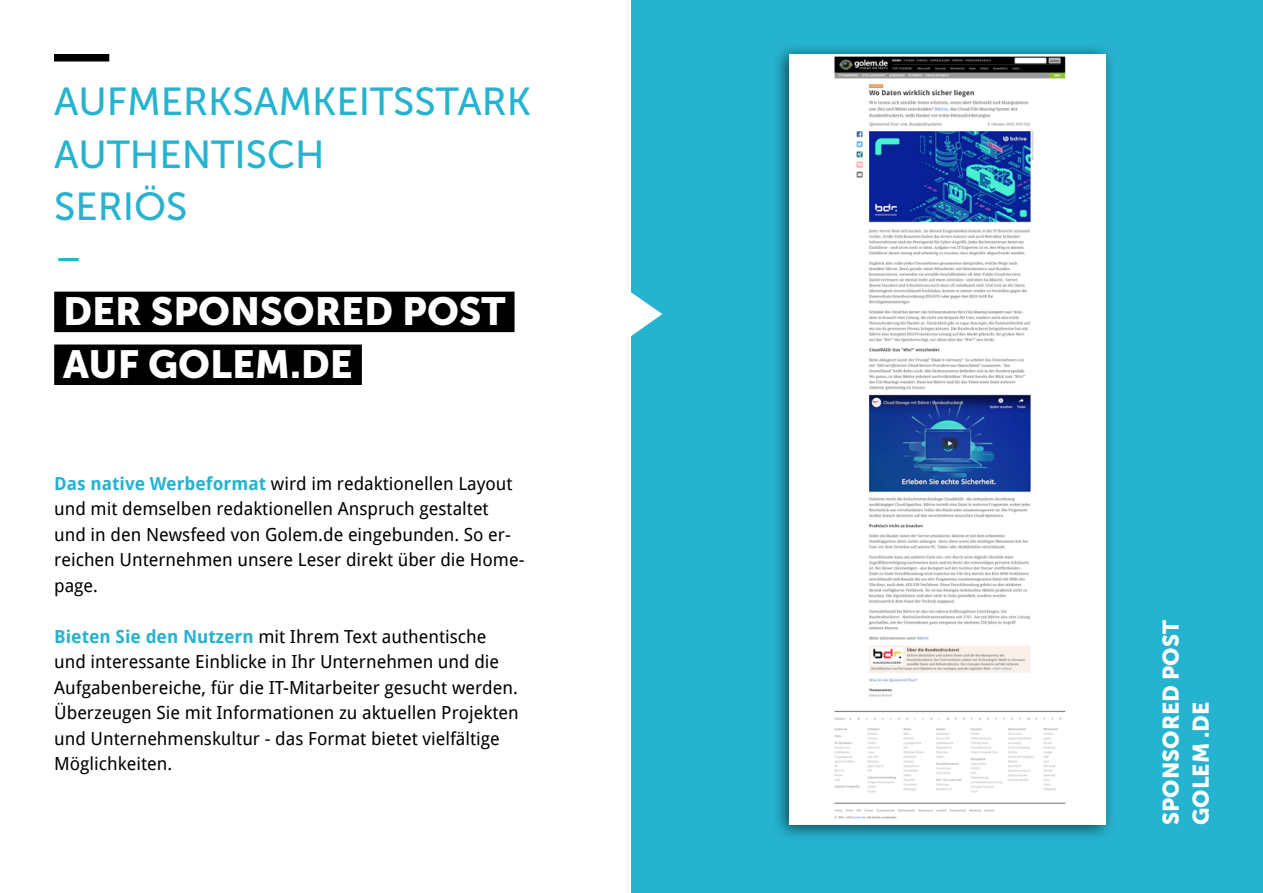
<style>
.page{position:relative;width:1263px;height:893px;background:#fff}
.page>*{position:absolute;margin:0;border:0;box-sizing:border-box;transform-origin:0 0}
.t1{font:39px/52.5px "Museo Sans 500";color:#25b3cf}
.t2{font:39px/52.9px "Museo Sans 900";color:#fff}
.t3{font:22.5px/30px "Museo Sans 900";color:#fff}
.t4{font:18px/25.5px "Droid Sans";color:#000}
.s1{font-weight:700;color:#25b3cf}
</style>
<div class="page">
<div style="left:631px;top:0;width:632px;height:893px;background:#25b3cf"></div>
<div style="left:54px;top:54px;width:55px;height:8px;background:#000"></div>
<div style="left:54px;top:292px;width:460px;height:40px;background:#000"></div>
<div style="left:54px;top:344px;width:308px;height:41px;background:#000"></div>
<div style="left:771px;top:43px;width:345px;height:799px;background:#000;opacity:.6"></div>
<img style="left:789px;top:54px;width:316px;height:771px">
<svg style="left:631px;top:292px;width:31px;height:44px"></svg>
<h1 class="t1" style="left:54px;top:76px;width:478px">AUFMERKSAMKEITSSTARK<br>AUTHENTISCH<br>SERIÖS<br>–</h1>
<h1 class="t2" style="left:63px;top:285px;width:444px">DER SPONSORED POST<br>AUF GOLEM.DE</h1>
<p class="t4" style="left:54px;top:470px;width:472px"><span class="s1">Das native Werbeformat</span> wird im redaktionellen Layout und mit demselben redaktionellen Anspruch gestaltet und in den Newsfeed von Golem.de eingebunden. So er&shy;reichen Unternehmen unsere Leser direkt über die Home&shy;page.</p>
<p class="t4" style="left:54px;top:623px;width:466px"><span class="s1">Bieten Sie den Nutzern</span> mit Ihrem Text authentische und interessante Einblicke in Ihr Unternehmen und die Aufgabenbereiche, für die IT-Mitarbeiter gesucht werden.<br>Überzeugen Sie mit Informationen zu aktuellen Projekten und Unternehmenskultur - das Format bietet vielfältige Möglichkeiten.</p>
<p class="t3" style="left:1156px;top:825px;width:206px;rotate:-90deg">SPONSORED POST<br>GOLEM .DE</p>
</div>
